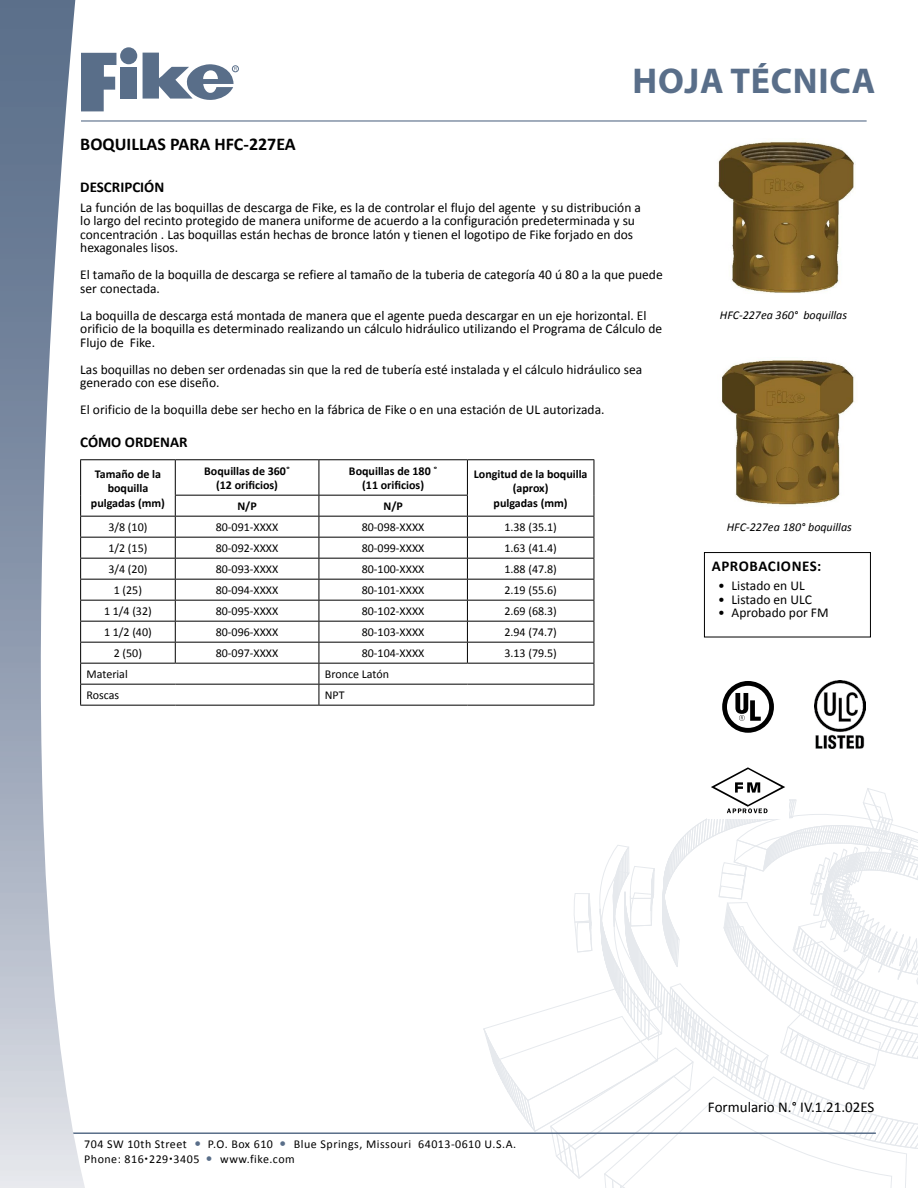
<style>
.page{position:relative;width:918px;height:1188px;background:#fff}
.page>*{position:absolute;margin:0;border:0;box-sizing:border-box;transform-origin:0 0}
.t1{font:700 36px "Myriad Pro";letter-spacing:.02em;color:#596e89}
.t2{font:700 18px "Calibri";color:#000}
.t3{font:15px "Calibri";color:#000}
.t4{font:700 15px "Calibri";color:#000}
.t5{font:700 15px "Calibri";letter-spacing:.04em;color:#000}
.t6{font:13.5px/13.5px "Calibri";color:#000}
.t7{font:12px "Calibri";color:#000}
.t8{font:700 12px/14.4px "Calibri";color:#000;text-align:center}
.t9{font:12px "Calibri";letter-spacing:.04em;color:#000}
.t10{font:italic 12px "Calibri";color:#000}
</style>
<div class="page">
<svg style="left:121px;top:60px;width:15px;height:5px"></svg>
<div style="left:120px;top:39px;width:18px;height:18px;border:1px solid #fff;border-radius:50%"></div>
<div style="left:232px;top:58px;width:7px;height:6px;border:1px solid #fff;border-radius:50%"></div>
<hr style="left:54px;top:1132px;width:822px;height:2px;background:#596e89">
<img style="left:0;top:0;width:89px;height:1188px">
<hr style="left:81px;top:120px;width:786px;height:2px;background:#596e89">
<svg style="left:143px;top:52px;width:94px;height:48px"></svg>
<svg style="left:81px;top:45px;width:35px;height:66px"></svg>
<div style="left:120px;top:67px;width:16px;height:32px;background:#596e89"></div>
<div style="left:120px;top:47px;width:17px;height:17px;background:#596e89;border-radius:50%"></div>
<div style="left:232px;top:66px;width:7px;height:6px;border:1px solid #596e89;border-radius:50%"></div>
<hr style="left:80px;top:459px;width:95px;height:1px;background:#000">
<hr style="left:80px;top:460px;width:1px;height:35px;background:#000">
<hr style="left:175px;top:459px;width:144px;height:1px;background:#000">
<hr style="left:175px;top:460px;width:1px;height:35px;background:#000">
<hr style="left:319px;top:459px;width:148px;height:1px;background:#000">
<hr style="left:319px;top:460px;width:1px;height:35px;background:#000">
<hr style="left:467px;top:459px;width:127px;height:1px;background:#000">
<hr style="left:467px;top:460px;width:1px;height:35px;background:#000">
<hr style="left:594px;top:460px;width:1px;height:35px;background:#000">
<hr style="left:175px;top:495px;width:144px;height:1px;background:#000">
<hr style="left:319px;top:495px;width:149px;height:1px;background:#000">
<hr style="left:80px;top:516px;width:95px;height:1px;background:#000">
<hr style="left:175px;top:516px;width:144px;height:1px;background:#000">
<hr style="left:319px;top:516px;width:148px;height:1px;background:#000">
<hr style="left:467px;top:516px;width:127px;height:1px;background:#000">
<hr style="left:80px;top:537px;width:95px;height:1px;background:#000">
<hr style="left:175px;top:537px;width:144px;height:1px;background:#000">
<hr style="left:319px;top:537px;width:148px;height:1px;background:#000">
<hr style="left:467px;top:537px;width:127px;height:1px;background:#000">
<hr style="left:80px;top:558px;width:95px;height:1px;background:#000">
<hr style="left:175px;top:558px;width:144px;height:1px;background:#000">
<hr style="left:319px;top:558px;width:148px;height:1px;background:#000">
<hr style="left:467px;top:558px;width:127px;height:1px;background:#000">
<hr style="left:80px;top:579px;width:95px;height:1px;background:#000">
<hr style="left:175px;top:579px;width:144px;height:1px;background:#000">
<hr style="left:319px;top:579px;width:148px;height:1px;background:#000">
<hr style="left:467px;top:579px;width:127px;height:1px;background:#000">
<hr style="left:80px;top:600px;width:95px;height:1px;background:#000">
<hr style="left:175px;top:600px;width:144px;height:1px;background:#000">
<hr style="left:319px;top:600px;width:148px;height:1px;background:#000">
<hr style="left:467px;top:600px;width:127px;height:1px;background:#000">
<hr style="left:80px;top:621px;width:95px;height:1px;background:#000">
<hr style="left:175px;top:621px;width:144px;height:1px;background:#000">
<hr style="left:319px;top:621px;width:148px;height:1px;background:#000">
<hr style="left:467px;top:621px;width:127px;height:1px;background:#000">
<hr style="left:80px;top:642px;width:95px;height:1px;background:#000">
<hr style="left:175px;top:642px;width:144px;height:1px;background:#000">
<svg style="left:175px;top:496px;width:1px;height:167px"></svg>
<hr style="left:319px;top:642px;width:148px;height:1px;background:#000">
<hr style="left:467px;top:642px;width:127px;height:1px;background:#000">
<svg style="left:467px;top:496px;width:1px;height:167px"></svg>
<hr style="left:80px;top:663px;width:95px;height:1px;background:#000">
<hr style="left:175px;top:663px;width:144px;height:1px;background:#000">
<hr style="left:319px;top:663px;width:148px;height:1px;background:#000">
<hr style="left:467px;top:663px;width:127px;height:1px;background:#000">
<hr style="left:80px;top:684px;width:95px;height:1px;background:#000">
<svg style="left:80px;top:495px;width:1px;height:210px"></svg>
<hr style="left:175px;top:684px;width:144px;height:1px;background:#000">
<hr style="left:319px;top:684px;width:148px;height:1px;background:#000">
<svg style="left:319px;top:496px;width:1px;height:209px"></svg>
<hr style="left:467px;top:684px;width:127px;height:1px;background:#000">
<hr style="left:80px;top:705px;width:95px;height:1px;background:#000">
<hr style="left:175px;top:705px;width:144px;height:1px;background:#000">
<hr style="left:319px;top:705px;width:148px;height:1px;background:#000">
<hr style="left:467px;top:705px;width:127px;height:1px;background:#000">
<svg style="left:476px;top:495px;width:442px;height:693px"></svg>
<img style="left:718px;top:141px;width:136px;height:152px">
<img style="left:718px;top:360px;width:140px;height:147px">
<h1 class="t1" style="left:633px;top:58px;width:244px">HOJA TÉCNICA</h1>
<h2 class="t2" style="left:80px;top:133px;width:217px">BOQUILLAS PARA HFC-227EA</h2>
<p class="t4" style="left:80px;top:178px;width:86px">DESCRIPCIÓN</p>
<p class="t6" style="left:80px;top:201px;width:562px">La función de las boquillas de descarga de Fike, es la de controlar el flujo del agente y su distribución a lo largo del recinto protegido de manera uniforme de acuerdo a la configuración predeterminada y su concentración . Las boquillas están hechas de bronce latón y tienen el logotipo de Fike forjado en dos hexagonales lisos.</p>
<p class="t6" style="left:80px;top:268px;width:584px">El tamaño de la boquilla de descarga se refiere al tamaño de la tuberia de categoría 40 ú 80 a la que puede ser conectada.</p>
<p class="t6" style="left:80px;top:309px;width:583px">La boquilla de descarga está montada de manera que el agente pueda descargar en un eje horizontal. El orificio de la boquilla es determinado realizando un cálculo hidráulico utilizando el Programa de Cálculo de<br>Flujo de Fike.</p>
<p class="t6" style="left:80px;top:363px;width:564px">Las boquillas no deben ser ordenadas sin que la red de tubería esté instalada y el cálculo hidráulico sea generado con ese diseño.</p>
<p class="t6" style="left:80px;top:403px;width:526px">El orificio de la boquilla debe ser hecho en la fábrica de Fike o en una estación de UL autorizada.</p>
<p class="t4" style="left:80px;top:433px;width:109px">CÓMO ORDENAR</p>
<p class="t8" style="left:91px;top:467px;width:76px">Tamaño de la boquilla pulgadas (mm)</p>
<p class="t8" style="left:204px;top:464px;width:87px">Boquillas de 360˚ (12 orificios)</p>
<p class="t8" style="left:349px;top:464px;width:90px">Boquillas de 180 ˚ (11 orificios)</p>
<p class="t8" style="left:474px;top:467px;width:115px">Longitud de la boquilla (aprox)</p>
<p class="t8" style="left:237px;top:499px;width:21px">N/P</p>
<p class="t8" style="left:383px;top:499px;width:21px">N/P</p>
<p class="t8" style="left:494px;top:496px;width:76px">pulgadas (mm)</p>
<p class="t7" style="left:108px;top:520px;width:40px">3/8 (10)</p>
<p class="t7" style="left:216px;top:520px;width:64px">80-091-XXXX</p>
<p class="t7" style="left:362px;top:520px;width:64px">80-098-XXXX</p>
<p class="t7" style="left:504px;top:520px;width:54px">1.38 (35.1)</p>
<p class="t7" style="left:108px;top:541px;width:40px">1/2 (15)</p>
<p class="t7" style="left:216px;top:541px;width:64px">80-092-XXXX</p>
<p class="t7" style="left:362px;top:541px;width:64px">80-099-XXXX</p>
<p class="t7" style="left:504px;top:541px;width:54px">1.63 (41.4)</p>
<p class="t7" style="left:108px;top:562px;width:40px">3/4 (20)</p>
<p class="t7" style="left:216px;top:562px;width:64px">80-093-XXXX</p>
<p class="t7" style="left:362px;top:562px;width:64px">80-100-XXXX</p>
<p class="t7" style="left:504px;top:562px;width:54px">1.88 (47.8)</p>
<p class="t7" style="left:114px;top:583px;width:30px">1 (25)</p>
<p class="t7" style="left:216px;top:583px;width:64px">80-094-XXXX</p>
<p class="t7" style="left:362px;top:583px;width:64px">80-101-XXXX</p>
<p class="t7" style="left:504px;top:583px;width:54px">2.19 (55.6)</p>
<p class="t7" style="left:104px;top:604px;width:49px">1 1/4 (32)</p>
<p class="t7" style="left:216px;top:604px;width:64px">80-095-XXXX</p>
<p class="t7" style="left:362px;top:604px;width:64px">80-102-XXXX</p>
<p class="t7" style="left:504px;top:604px;width:54px">2.69 (68.3)</p>
<p class="t7" style="left:104px;top:625px;width:49px">1 1/2 (40)</p>
<p class="t7" style="left:216px;top:625px;width:64px">80-096-XXXX</p>
<p class="t7" style="left:362px;top:625px;width:64px">80-103-XXXX</p>
<p class="t7" style="left:504px;top:625px;width:54px">2.94 (74.7)</p>
<p class="t7" style="left:114px;top:646px;width:30px">2 (50)</p>
<p class="t7" style="left:216px;top:646px;width:64px">80-097-XXXX</p>
<p class="t7" style="left:362px;top:646px;width:64px">80-104-XXXX</p>
<p class="t7" style="left:504px;top:646px;width:54px">3.13 (79.5)</p>
<p class="t7" style="left:87px;top:667px;width:43px">Material</p>
<p class="t7" style="left:325px;top:667px;width:66px">Bronce Latón</p>
<p class="t7" style="left:87px;top:688px;width:34px">Roscas</p>
<p class="t7" style="left:325px;top:688px;width:21px">NPT</p>
<p class="t10" style="left:720px;top:307px;width:129px">HFC-227ea 360° boquillas</p>
<p class="t10" style="left:727px;top:519px;width:127px">HFC-227ea 180° boquillas</p>
<p class="t5" style="left:712px;top:556px;width:111px">APROBACIONES:</p>
<p class="t6" style="left:718px;top:579px;width:88px">• Listado en UL</p>
<p class="t6" style="left:718px;top:593px;width:95px">• Listado en ULC</p>
<p class="t6" style="left:718px;top:606px;width:112px">• Aprobado por FM</p>
<p class="t9" style="left:84px;top:1137px;width:104px">704 SW 10th Street</p>
<p class="t7" style="left:208px;top:1137px;width:67px">P.O. Box 610</p>
<p class="t9" style="left:294px;top:1137px;width:224px">Blue Springs, Missouri 64013-0610 U.S.A.</p>
<p class="t9" style="left:84px;top:1151px;width:117px">Phone: 816 229 3405</p>
<p class="t9" style="left:220px;top:1151px;width:76px">www.fike.com</p>
<p class="t3" style="left:708px;top:1098px;width:168px">Formulario N.° IV.1.21.02ES</p>
</div>
